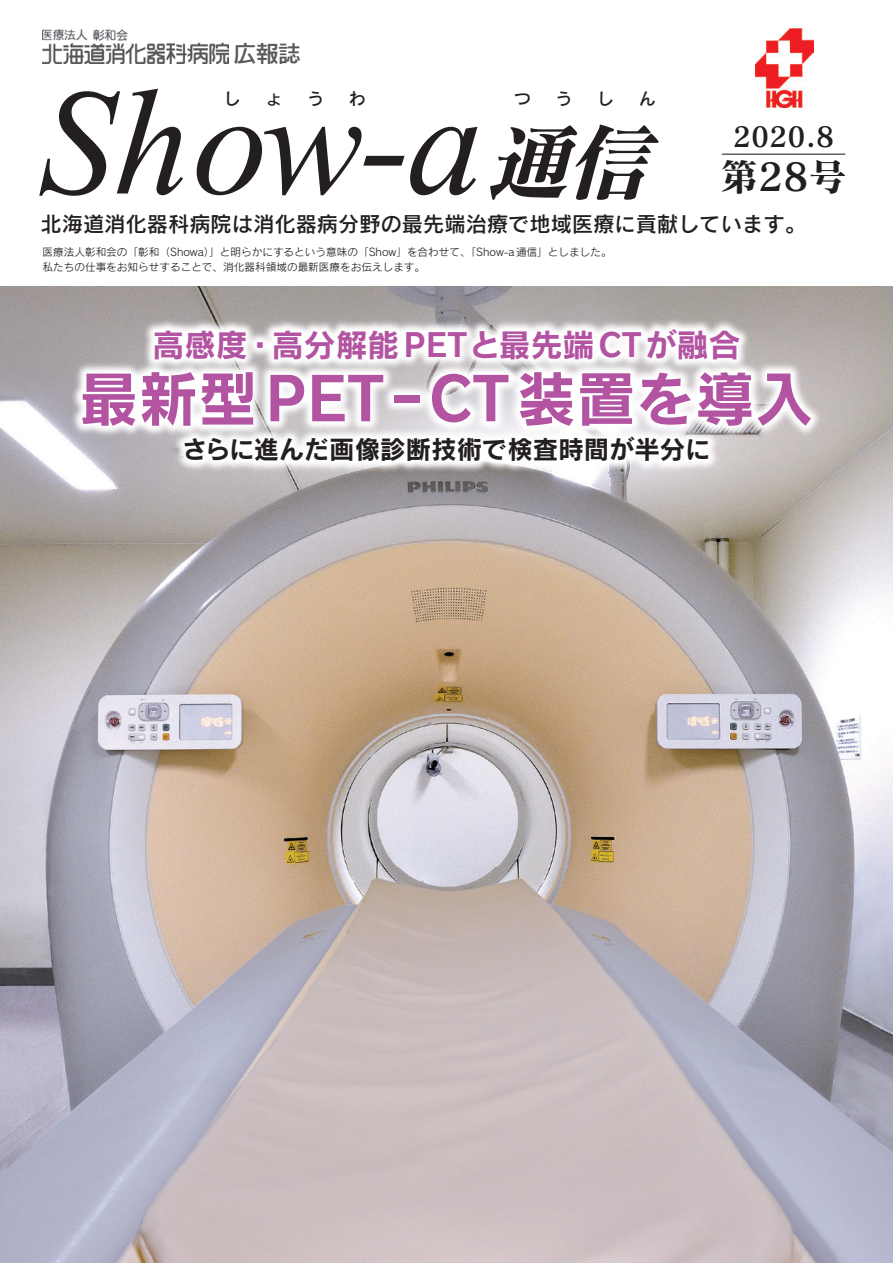
<style>
.page{position:relative;width:893px;height:1263px;background:#fff}
.page>*{position:absolute;margin:0;border:0;box-sizing:border-box;transform-origin:0 0}
.t1{font:italic 150.9px "Times New Roman";color:#231f20}
.t2{font:italic 85.05px "Matisse Pro N B";color:#231f20}
.t3{font:59.55px "Rodin Pro N B";color:#b254a1}
.t4{font:38.25px "Matisse Pro N B";color:#231f20}
.t5{font:31.95px "Rodin Pro N B";color:#b254a1}
.t6{font:27.6px "Matisse Pro N B";color:#231f20}
.t7{font:25.5px "Rodin Pro N B";color:#231f20}
.t8{font:22.35px "New Rodin Pro N DB";color:#59595c}
.t9{font:21.3px "Rodin Pro N DB";color:#231f20}
.t10{font:16.95px "Rodin Pro N DB";color:#231f20}
.t11{font:10.65px "Rodin Pro N M";color:#231f20}
.s1{font-family:"Times New Roman";font-size:150.9px}
</style>
<div class="page">
<img style="left:0;top:286px;width:893px;height:977px">
<img style="left:43px;top:29px;width:186px;height:35px">
<img style="left:755px;top:29px;width:58px;height:78px">
<hr style="left:722px;top:154px;width:123px;height:1px;background:#231f20">
<svg style="left:143px;top:316px;width:608px;height:44px"></svg>
<svg style="left:173px;top:438px;width:547px;height:35px"></svg>
<svg style="left:70px;top:360px;width:752px;height:78px"></svg>
<p class="t8" style="left:234px;top:35px;width:68px">広報誌</p>
<p class="t1" style="left:38px;top:39px;width:373px">Show-</p>
<p class="t10" style="left:224px;top:87px;width:19px">し</p>
<p class="t10" style="left:266px;top:87px;width:19px">ょ</p>
<p class="t10" style="left:307px;top:87px;width:19px">う</p>
<p class="t10" style="left:349px;top:87px;width:19px">わ</p>
<p class="t10" style="left:514px;top:87px;width:19px">つ</p>
<p class="t10" style="left:555px;top:87px;width:19px">う</p>
<p class="t10" style="left:597px;top:87px;width:19px">し</p>
<p class="t10" style="left:639px;top:87px;width:19px">ん</p>
<p class="t2" style="left:407px;top:107px;width:272px"><span class="s1">a</span> 通信</p>
<p class="t6" style="left:733px;top:119px;width:102px">2020.8</p>
<p class="t4" style="left:720px;top:152px;width:128px">第28号</p>
<p class="t9" style="left:41px;top:210px;width:767px">北海道消化器科病院は消化器病分野の最先端治療で地域医療に貢献しています。</p>
<p class="t11" style="left:43px;top:245px;width:571px">医療法人彰和会の「彰和（Showa）」と明らかにするという意味の「Show」を合わせて、「Show-a通信」としました。</p>
<p class="t11" style="left:43px;top:260px;width:384px">私たちの仕事をお知らせすることで、消化器科領域の最新医療をお伝えします。</p>
<p class="t5" style="left:152px;top:323px;width:590px">高感度・高分解能PETと最先端 CTが融合</p>
<p class="t3" style="left:79px;top:359px;width:736px">最新型PET‐CT装置を導入</p>
<p class="t7" style="left:182px;top:433px;width:530px">さらに進んだ画像診断技術で検査時間が半分に</p>
</div>
